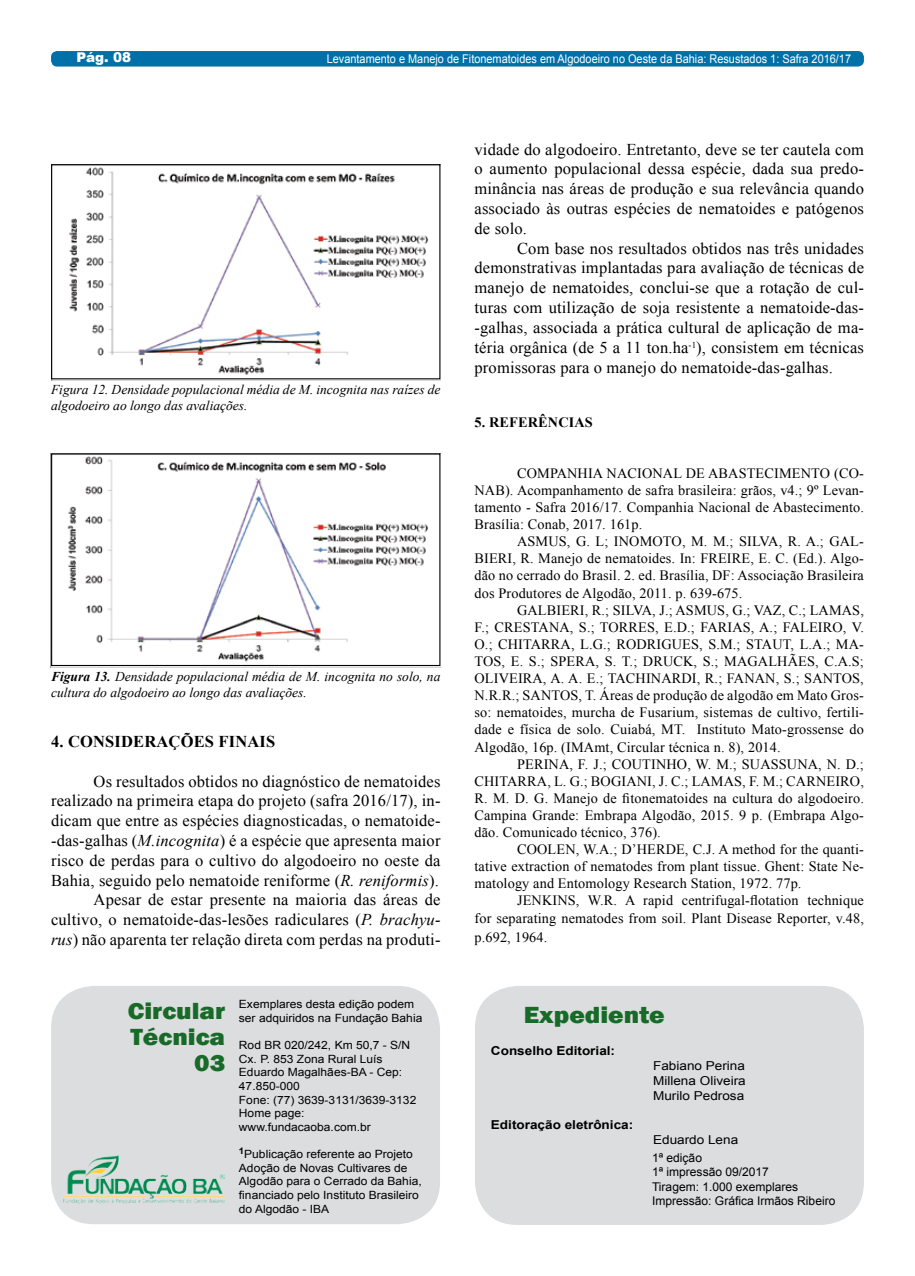
<style>
.page{position:relative;width:915px;height:1276px;background:#fff}
.page>*{position:absolute;margin:0;border:0;box-sizing:border-box;transform-origin:0 0}
.t1{font:800 24px/26px "Franklin Gothic";color:#186a29;text-align:right;scale:1.1 1}
.t2{font:16.5px/19.8px "Times New Roman";letter-spacing:.01em;color:#000;text-align:justify}
.t3{font:700 16.5px "Times New Roman";color:#000}
.t4{font:14.25px/17.1px "Times New Roman";letter-spacing:.01em;color:#000;text-align:justify}
.t5{font:700 14.25px "Times New Roman";letter-spacing:.01em;color:#000}
.t6{font:italic 13.5px/16.2px "Times New Roman";color:#000}
.t7{font:900 13.5px "Arial";color:#fff}
.t8{font:12.3px/14.7px "Arial";color:#000;text-align:justify;scale:1.1 1}
.t9{font:700 12.3px "Arial";color:#000;scale:1.1 1}
.t10{font:12px "Arial";color:#fff;scale:.91 1}
.t11{font:12px/14.4px "Arial";color:#000}
.t12{font:11.4px/13.6px "Arial";color:#000;scale:1.06 1}
.s1{font-weight:700}
.s2{font-style:italic}
</style>
<div class="page">
<img style="left:50px;top:453px;width:390px;height:214px">
<img style="left:51px;top:167px;width:389px;height:213px">
<div style="left:51px;top:51px;width:812px;height:16px;background:#0070a8;border-radius:6px"></div>
<div style="left:51px;top:986px;width:389px;height:238px;background:#dcddde;border-radius:43px"></div>
<div style="left:475px;top:986px;width:388px;height:239px;background:#dcddde;border-radius:43px"></div>
<img style="left:63px;top:1155px;width:161px;height:48px">
<div style="left:51px;top:164px;width:389px;height:215px;border:1px solid #000"></div>
<div style="left:51px;top:453px;width:389px;height:213px;border:1px solid #000"></div>
<p class="t7" style="left:76px;top:48px;width:56px">Pág. 08</p>
<p class="t10" style="left:326px;top:51px;width:577px">Levantamento e Manejo de Fitonematoides em Algodoeiro no Oeste da Bahia: Resustados 1: Safra 2016/17</p>
<p class="t6" style="left:51px;top:381px;width:391px">Figura 12. Densidade populacional média de M. incognita nas raízes de algodoeiro ao longo das avaliações.</p>
<p class="t6" style="left:51px;top:668px;width:391px"><span class="s1">Figura 13.</span> Densidade populacional média de M. incognita no solo, na cultura do algodoeiro ao longo das avaliações.</p>
<p class="t3" style="left:51px;top:730px;width:42px">4. CONSIDERAÇ</p>
<p class="t3" style="left:181px;top:730px;width:59px">ÕES FINAIS</p>
<p class="t2" style="left:51px;top:771px;width:391px;text-align:right">Os resultados obtidos no diagnóstico de nematoides realizado na primeira etapa do projeto (safra 2016/17), in&shy;dicam que entre as espécies diagnosticadas, o nematoide--das-galhas (<span class="s2">M.incognita</span>) é a espécie que apresenta maior risco de perdas para o cultivo do algodoeiro no oeste da Bahia, seguido pelo nematoide reniforme (<span class="s2">R. reniformis</span>).<br>Apesar de estar presente na maioria das áreas de cultivo, o nematoide-das-lesões radiculares (<span class="s2">P. brachyu&shy;rus</span>) não aparenta ter relação direta com perdas na produti-</p>
<h1 class="t1" style="left:128px;top:997px;width:90px">Circular<br>Técnica<br>03</h1>
<p class="t12" style="left:239px;top:997px;width:174px">Exemplares desta edição podem ser adquiridos na Fundação Bahia</p>
<p class="t12" style="left:239px;top:1038px;width:169px">Rod BR 020/242, Km 50,7 - S/N<br>Cx. P. 853 Zona Rural Luís<br>Eduardo Magalhães-BA - Cep:<br>47.850-000<br>Fone: (77) 3639-3131/3639-3132<br>Home page: www.fundacaoba.com.br</p>
<p class="t12" style="left:239px;top:1147px;width:174px"><sup>1</sup>Publicação referente ao Projeto<br>Adoção de Novas Cultivares de<br>Algodão para o Cerrado da Bahia, financiado pelo Instituto Brasileiro do Algodão - IBA</p>
<p class="t2" style="left:474px;top:139px;width:391px">vidade do algodoeiro. Entretanto, deve se ter cautela com o aumento populacional dessa espécie, dada sua predo&shy;minância nas áreas de produção e sua relevância quando associado às outras espécies de nematoides e patógenos de solo.</p>
<p class="t2" style="left:474px;top:238px;width:391px;text-indent:43px">Com base nos resultados obtidos nas três unidades demonstrativas implantadas para avaliação de técnicas de manejo de nematoides, conclui-se que a rotação de cul&shy;turas com utilização de soja resistente a nematoide-das--galhas, associada a prática cultural de aplicação de ma&shy;téria orgânica (de 5 a 11 ton.ha<sup>-1</sup>), consistem em técnicas promissoras para o manejo do nematoide-das-galhas.</p>
<p class="t5" style="left:474px;top:412px;width:120px">5. REFERÊNCIAS</p>
<p class="t4" style="left:474px;top:464px;width:391px;text-indent:43px">COMPANHIA NACIONAL DE ABASTECIMENTO (CO-NAB). Acompanhamento de safra brasileira: grãos, v4.; 9º Levan&shy;tamento - Safra 2016/17. Companhia Nacional de Abastecimento.<br>Brasília: Conab, 2017. 161p.</p>
<p class="t4" style="left:474px;top:533px;width:391px;text-indent:43px">ASMUS, G. L; INOMOTO, M. M.; SILVA, R. A.; GAL-BIERI, R. Manejo de nematoides. In: FREIRE, E. C. (Ed.). Algo&shy;dão no cerrado do Brasil. 2. ed. Brasília, DF: Associação Brasileira dos Produtores de Algodão, 2011. p. 639-675.</p>
<p class="t4" style="left:474px;top:601px;width:391px;text-indent:43px">GALBIERI, R.; SILVA, J.; ASMUS, G.; VAZ, C.; LAMAS, F.; CRESTANA, S.; TORRES, E.D.; FARIAS, A.; FALEIRO, V.<br>O.; CHITARRA, L.G.; RODRIGUES, S.M.; STAUT, L.A.; MA-TOS, E. S.; SPERA, S. T.; DRUCK, S.; MAGALHÃES, C.A.S; OLIVEIRA, A. A. E.; TACHINARDI, R.; FANAN, S.; SANTOS, N.R.R.; SANTOS, T. Áreas de produção de algodão em Mato Gros&shy;so: nematoides, murcha de Fusarium, sistemas de cultivo, fertili&shy;dade e física de solo. Cuiabá, MT. Instituto Mato-grossense do Algodão, 16p. (IMAmt, Circular técnica n. 8), 2014.</p>
<p class="t4" style="left:474px;top:755px;width:391px;text-indent:43px">PERINA, F. J.; COUTINHO, W. M.; SUASSUNA, N. D.; CHITARRA, L. G.; BOGIANI, J. C.; LAMAS, F. M.; CARNEIRO, R. M. D. G. Manejo de fitonematoides na cultura do algodoeiro.<br>Campina Grande: Embrapa Algodão, 2015. 9 p. (Embrapa Algo&shy;dão. Comunicado técnico, 376).</p>
<p class="t4" style="left:474px;top:840px;width:391px;text-indent:43px">COOLEN, W.A.; D’HERDE, C.J. A method for the quanti&shy;tative extraction of nematodes from plant tissue. Ghent: State Ne&shy;matology and Entomology Research Station, 1972. 77p.</p>
<p class="t4" style="left:474px;top:892px;width:391px;text-align:right">JENKINS, W.R. A rapid centrifugal-flotation technique<br>for separating nematodes from soil. Plant Disease Reporter, v.48,</p>
<p class="t4" style="left:474px;top:929px;width:74px">p.692, 1964.</p>
<h1 class="t1" style="left:523px;top:1002px;width:130px">Expediente</h1>
<p class="t9" style="left:491px;top:1042px;width:114px">Conselho Editorial:</p>
<p class="t8" style="left:653px;top:1058px;width:86px">Fabiano Perina Millena Oliveira Murilo Pedrosa</p>
<p class="t9" style="left:491px;top:1116px;width:131px">Editoração eletrônica:</p>
<p class="t8" style="left:653px;top:1132px;width:79px">Eduardo Lena</p>
<p class="t11" style="left:651px;top:1150px;width:185px">1ª edição<br>1ª impressão 09/2017<br>Tiragem: 1.000 exemplares<br>Impressão: Gráfica Irmãos Ribeiro</p>
</div>
